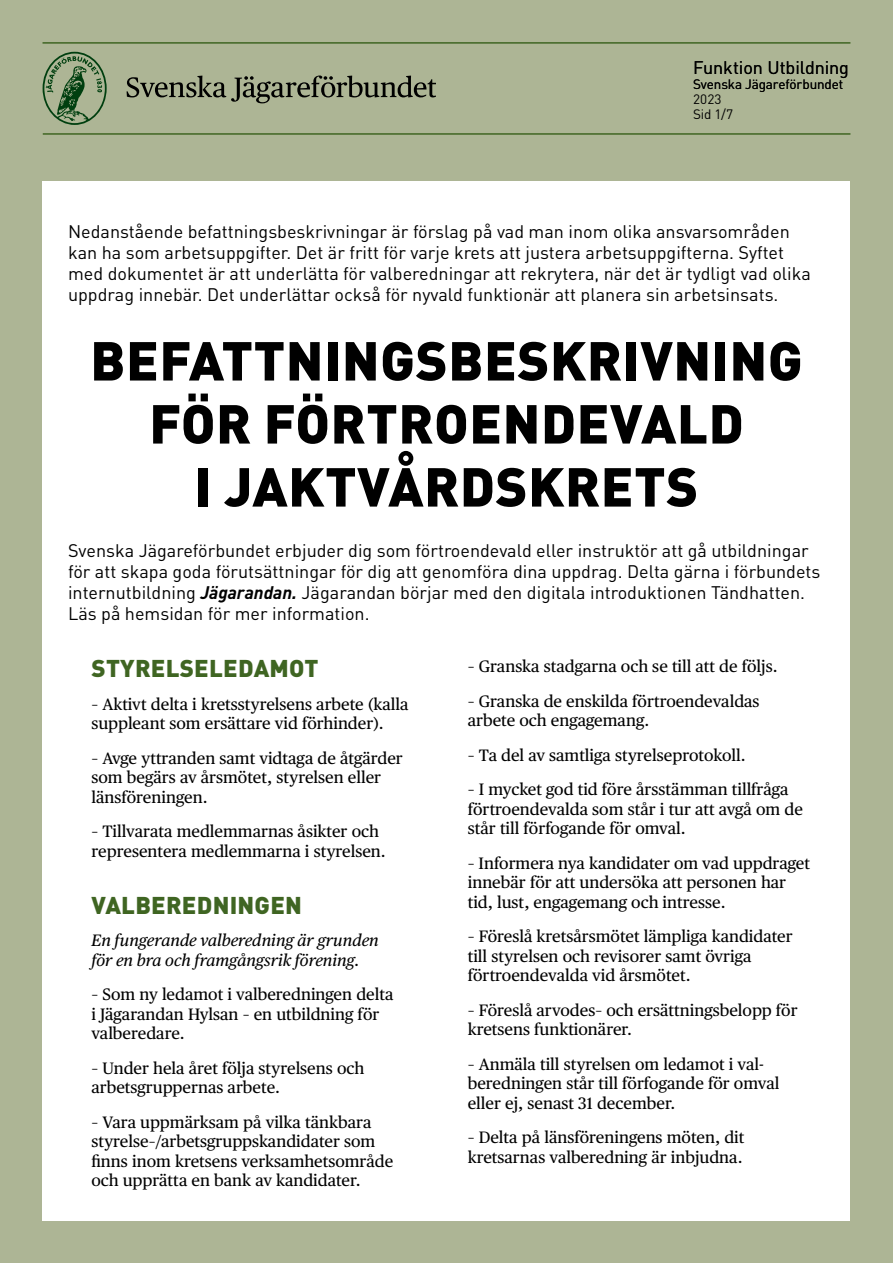
<style>
.page{position:relative;width:893px;height:1263px;background:#adb595}
.page>*{position:absolute;margin:0;border:0;box-sizing:border-box;transform-origin:0 0}
.t1{font:900 54px/63px "DINOT";letter-spacing:.01em;color:#000;text-align:center}
.t2{font:900 24px "DINOT";letter-spacing:.01em;color:#3f6522}
.t3{font:18px/21px "DINOT";color:#000}
.t4{font:16.5px/19.5px "Publico Text";color:#000}
.t5{font:italic 16.5px/19.5px "Publico Text";color:#000}
.t6{font:13.5px/15px "DINOT";letter-spacing:-.01em;color:#000}
.s1{font-weight:700;font-style:italic}
</style>
<div class="page">
<hr style="left:43px;top:42px;width:807px;height:2px;background:#3f6522">
<svg style="left:43px;top:52px;width:64px;height:73px"></svg>
<svg style="left:127px;top:76px;width:309px;height:27px"></svg>
<div style="left:43px;top:181px;width:807px;height:1039px;background:#fff"></div>
<hr style="left:43px;top:133px;width:807px;height:2px;background:#3f6522">
<p class="t3" style="left:693px;top:56px;width:157px">Funktion Utbildning</p>
<p class="t6" style="left:693px;top:76px;width:152px">Svenska Jägareförbundet</p>
<p class="t6" style="left:693px;top:91px;width:41px">2023<br>Sid 1/7</p>
<p class="t3" style="left:68px;top:220px;width:744px">Nedanstående befattningsbeskrivningar är förslag på vad man inom olika ansvarsområden kan ha som arbetsuppgifter. Det är fritt för varje krets att justera arbetsuppgifterna. Syftet med dokumentet är att underlätta för valberedningar att rekrytera, när det är tydligt vad olika uppdrag innebär. Det underlättar också för nyvald funktionär att planera sin arbetsinsats.</p>
<h1 class="t1" style="left:90px;top:327px;width:714px">BEFATTNINGSBESKRIVNING<br>FÖR FÖRTROENDEVALD<br>I JAKTVÅRDSKRETS</h1>
<p class="t3" style="left:68px;top:539px;width:754px">Svenska Jägareförbundet erbjuder dig som förtroendevald eller instruktör att gå utbildningar för att skapa goda förutsättningar för dig att genomföra dina uppdrag. Delta gärna i förbundets internutbildning <span class="s1">Jägarandan.</span> Jägarandan börjar med den digitala introduktionen Tändhatten.<br>Läs på hemsidan för mer information.</p>
<h2 class="t2" style="left:92px;top:652px;width:228px">STYRELSELEDAMOT</h2>
<p class="t4" style="left:91px;top:694px;width:319px">– Aktivt delta i kretsstyrelsens arbete (kalla suppleant som ersättare vid förhinder).</p>
<p class="t4" style="left:91px;top:748px;width:313px">– Avge yttranden samt vidtaga de åtgärder som begärs av årsmötet, styrelsen eller länsföreningen.</p>
<p class="t4" style="left:91px;top:822px;width:296px">– Tillvarata medlemmarnas åsikter och representera medlemmarna i styrelsen.</p>
<h2 class="t2" style="left:92px;top:889px;width:212px">VALBEREDNINGEN</h2>
<p class="t5" style="left:91px;top:930px;width:289px">En fungerande valberedning är grunden för en bra och framgångsrik förening.</p>
<p class="t4" style="left:91px;top:984px;width:304px">– Som ny ledamot i valberedningen delta i Jägarandan Hylsan – en utbildning för valberedare.</p>
<p class="t4" style="left:91px;top:1058px;width:274px">– Under hela året följa styrelsens och arbetsgruppernas arbete.</p>
<p class="t4" style="left:91px;top:1112px;width:303px">– Vara uppmärksam på vilka tänkbara styrelse–/arbetsgruppskandidater som finns inom kretsens verksamhetsområde och upprätta en bank av kandidater.</p>
<p class="t4" style="left:468px;top:657px;width:311px">– Granska stadgarna och se till att de följs.</p>
<p class="t4" style="left:468px;top:691px;width:293px">– Granska de enskilda förtroendevaldas arbete och engagemang.</p>
<p class="t4" style="left:468px;top:745px;width:279px">– Ta del av samtliga styrelseprotokoll.</p>
<p class="t4" style="left:468px;top:780px;width:337px">– I mycket god tid före årsstämman tillfråga förtroendevalda som står i tur att avgå om de står till förfogande för omval.</p>
<p class="t4" style="left:468px;top:853px;width:344px">– Informera nya kandidater om vad uppdraget innebär för att undersöka att personen har tid, lust, engagemang och intresse.</p>
<p class="t4" style="left:468px;top:927px;width:326px">– Föreslå kretsårsmötet lämpliga kandidater till styrelsen och revisorer samt övriga förtroendevalda vid årsmötet.</p>
<p class="t4" style="left:468px;top:1000px;width:331px">– Föreslå arvodes– och ersättningsbelopp för kretsens funktionärer.</p>
<p class="t4" style="left:468px;top:1054px;width:313px">– Anmäla till styrelsen om ledamot i val&shy;beredningen står till förfogande för omval eller ej, senast 31 december.</p>
<p class="t4" style="left:468px;top:1128px;width:278px">– Delta på länsföreningens möten, dit kretsarnas valberedning är inbjudna.</p>
</div>
